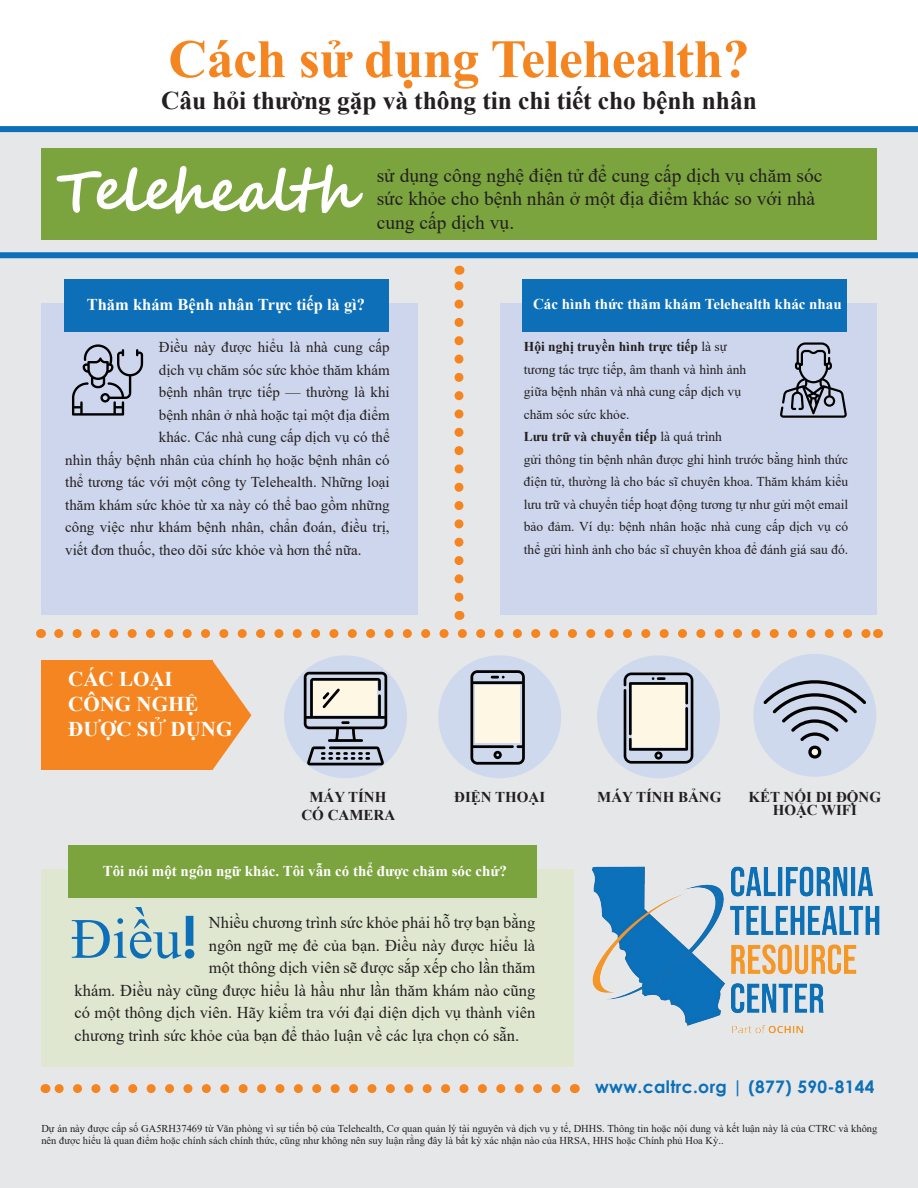
<style>
.page{position:relative;width:918px;height:1188px;background:#fff}
.page>*{position:absolute;margin:0;border:0;box-sizing:border-box;transform-origin:0 0}
.t1{font:700 58.5px "Segoe Script";letter-spacing:-.03em;color:#fff}
.t2{font:57px "Times New Roman";color:#0c6fb8}
.t3{font:700 54px "Times New Roman";letter-spacing:-.01em;color:#f58520}
.t4{font:700 25.5px "Times New Roman";letter-spacing:-.005em;color:#231f20}
.t5{font:700 21px "Times New Roman";color:#fff}
.t6{font:19.5px/23.4px "Times New Roman";color:#231f20}
.t7{font:700 17.25px "Century Gothic";letter-spacing:.02em;color:#0c6fb8}
.t8{font:16.5px "Times New Roman";color:#231f20}
.t9{font:700 16.5px "Times New Roman";color:#fff}
.t10{font:15px "Times New Roman";color:#231f20}
.t11{font:700 15px "Times New Roman";color:#fff}
.t12{font:700 15px/13.5px "Times New Roman";color:#231f20;text-align:center}
.t13{font:13.5px/22.5px "Times New Roman";color:#231f20}
.t14{font:700 13.5px "Times New Roman";color:#231f20}
.t15{font:10.5px/12px "Times New Roman";color:#231f20}
.s1{font-weight:700}
.s2{font-weight:400}
.s3{font-family:"Century Gothic";font-weight:700}
</style>
<div class="page">
<div style="left:0;top:126px;width:918px;height:1062px;background:#e6e7e9"></div>
<div style="left:0;top:126px;width:918px;height:6px;background:#0c6fb8"></div>
<div style="left:0;top:252px;width:918px;height:6px;background:#0c6fb8"></div>
<div style="left:41px;top:148px;width:836px;height:91px;background:#7ba43f"></div>
<div style="left:41px;top:303px;width:377px;height:311px;background:#cdd6ec"></div>
<div style="left:64px;top:279px;width:324px;height:53px;background:#0c6fb8"></div>
<svg style="left:72px;top:344px;width:71px;height:72px"></svg>
<div style="left:500px;top:303px;width:376px;height:311px;background:#cdd6ec"></div>
<div style="left:522px;top:279px;width:325px;height:53px;background:#0c6fb8"></div>
<div style="left:41px;top:661px;width:172px;height:109px;background:#f58520"></div>
<svg style="left:213px;top:661px;width:38px;height:108px"></svg>
<div style="left:284px;top:655px;width:123px;height:123px;background:#cfd9ed;border-radius:50%"></div>
<div style="left:438px;top:655px;width:123px;height:123px;background:#cfd9ed;border-radius:50%"></div>
<div style="left:597px;top:655px;width:123px;height:123px;background:#cfd9ed;border-radius:50%"></div>
<svg style="left:624px;top:673px;width:69px;height:91px"></svg>
<div style="left:753px;top:654px;width:123px;height:123px;background:#cfd9ed;border-radius:50%"></div>
<svg style="left:59px;top:629px;width:809px;height:9px"></svg>
<svg style="left:454px;top:266px;width:10px;height:331px"></svg>
<div style="left:41px;top:870px;width:532px;height:197px;background:#dfe7d0"></div>
<svg style="left:54px;top:1084px;width:502px;height:9px"></svg>
<svg style="left:304px;top:672px;width:83px;height:93px"></svg>
<svg style="left:470px;top:670px;width:55px;height:95px"></svg>
<div style="left:632px;top:685px;width:53px;height:62px;background:#fef7e3"></div>
<svg style="left:763px;top:680px;width:103px;height:79px"></svg>
<svg style="left:780px;top:342px;width:67px;height:76px"></svg>
<img style="left:591px;top:866px;width:289px;height:168px">
<div style="left:68px;top:845px;width:469px;height:53px;background:#7ba43f"></div>
<p class="t3" style="left:168px;top:20px;width:583px">Cách sử dụng Telehealth?</p>
<p class="t4" style="left:161px;top:82px;width:597px">Câu hỏi thường gặp và thông tin chi tiết cho bệnh nhân</p>
<p class="t1" style="left:56px;top:144px;width:302px">Telehealth</p>
<p class="t6" style="left:377px;top:163px;width:447px">sử dụng công nghệ điện tử để cung cấp dịch vụ chăm sóc sức khỏe cho bệnh nhân ở một địa điểm khác so với nhà cung cấp dịch vụ.</p>
<p class="t9" style="left:87px;top:292px;width:280px">Thăm khám Bệnh nhân Trực tiếp là gì?</p>
<p class="t10" style="left:159px;top:337px;width:232px">Điều này được hiểu là nhà cung cấp</p>
<p class="t10" style="left:159px;top:359px;width:232px">dịch vụ chăm sóc sức khỏe thăm khám</p>
<p class="t10" style="left:159px;top:382px;width:232px">bệnh nhân trực tiếp — thường là khi</p>
<p class="t10" style="left:159px;top:404px;width:232px">bệnh nhân ở nhà hoặc tại một địa điểm</p>
<p class="t10" style="left:159px;top:427px;width:232px">khác. Các nhà cung cấp dịch vụ có thể</p>
<p class="t10" style="left:65px;top:449px;width:326px">nhìn thấy bệnh nhân của chính họ hoặc bệnh nhân có</p>
<p class="t10" style="left:65px;top:472px;width:326px">thể tương tác với một công ty Telehealth. Những loại</p>
<p class="t10" style="left:65px;top:494px;width:326px">thăm khám sức khỏe từ xa này có thể bao gồm những</p>
<p class="t10" style="left:65px;top:517px;width:326px">công việc như khám bệnh nhân, chẩn đoán, điều trị,</p>
<p class="t10" style="left:65px;top:539px;width:298px">viết đơn thuốc, theo dõi sức khỏe và hơn thế nữa.</p>
<p class="t5" style="left:68px;top:664px;width:106px">CÁC LOẠI</p>
<p class="t5" style="left:68px;top:689px;width:132px">CÔNG NGHỆ</p>
<p class="t5" style="left:68px;top:714px;width:166px">ĐƯỢC SỬ DỤNG</p>
<p class="t12" style="left:309px;top:790px;width:79px">MÁY TÍNH</p>
<p class="t12" style="left:301px;top:808px;width:95px">CÓ CAMERA</p>
<p class="t11" style="left:533px;top:293px;width:310px">Các hình thức thăm khám Telehealth khác nhau</p>
<p class="t13" style="left:524px;top:335px;width:224px"><span class="s1">Hội nghị truyền hình trực tiếp</span> là sự tương tác trực tiếp, âm thanh và hình ảnh giữa bệnh nhân và nhà cung cấp dịch vụ chăm sóc sức khỏe.</p>
<p class="t14" style="left:524px;top:427px;width:200px">Lưu trữ và chuyển tiếp <span class="s2">là quá trình</span></p>
<p class="t13" style="left:524px;top:448px;width:326px;text-align:justify">gửi thông tin bệnh nhân được ghi hình trước bằng hình thức điện tử, thường là cho bác sĩ chuyên khoa. Thăm khám kiểu lưu trữ và chuyển tiếp hoạt động tương tự như gửi một email bảo đảm. Ví dụ: bệnh nhân hoặc nhà cung cấp dịch vụ có thể gửi hình ảnh cho bác sĩ chuyên khoa để đánh giá sau đó.</p>
<p class="t12" style="left:454px;top:790px;width:92px">ĐIỆN THOẠI</p>
<p class="t12" style="left:597px;top:790px;width:126px">MÁY TÍNH BẢNG</p>
<p class="t12" style="left:749px;top:790px;width:134px">KẾT NỐI DI ĐỘNG<br>HOẶC WIFI</p>
<p class="t11" style="left:103px;top:860px;width:406px">Tôi nói một ngôn ngữ khác. Tôi vẫn có thể được chăm sóc chứ?</p>
<p class="t2" style="left:71px;top:899px;width:128px">Điều<span class="s3">!</span></p>
<p class="t8" style="left:209px;top:911px;width:328px">Nhiều chương trình sức khỏe phải hỗ trợ bạn bằng</p>
<p class="t8" style="left:209px;top:933px;width:328px">ngôn ngữ mẹ đẻ của bạn. Điều này được hiểu là</p>
<p class="t8" style="left:209px;top:956px;width:328px">một thông dịch viên sẽ được sắp xếp cho lần thăm</p>
<p class="t8" style="left:75px;top:978px;width:462px">khám. Điều này cũng được hiểu là hầu như lần thăm khám nào cũng</p>
<p class="t8" style="left:75px;top:1001px;width:462px">có một thông dịch viên. Hãy kiểm tra với đại diện dịch vụ thành viên</p>
<p class="t8" style="left:75px;top:1023px;width:446px">chương trình sức khỏe của bạn để thảo luận về các lựa chọn có sẵn.</p>
<p class="t7" style="left:595px;top:1074px;width:281px">www.caltrc.org | (877) 590-8144</p>
<p class="t15" style="left:41px;top:1122px;width:838px">Dự án này được cấp số GA5RH37469 từ Văn phòng vì sự tiến bộ của Telehealth, Cơ quan quản lý tài nguyên và dịch vụ y tế, DHHS. Thông tin hoặc nội dung và kết luận này là của CTRC và không nên được hiểu là quan điểm hoặc chính sách chính thức, cũng như không nên suy luận rằng đây là bất kỳ xác nhận nào của HRSA, HHS hoặc Chính phủ Hoa Kỳ..</p>
</div>
